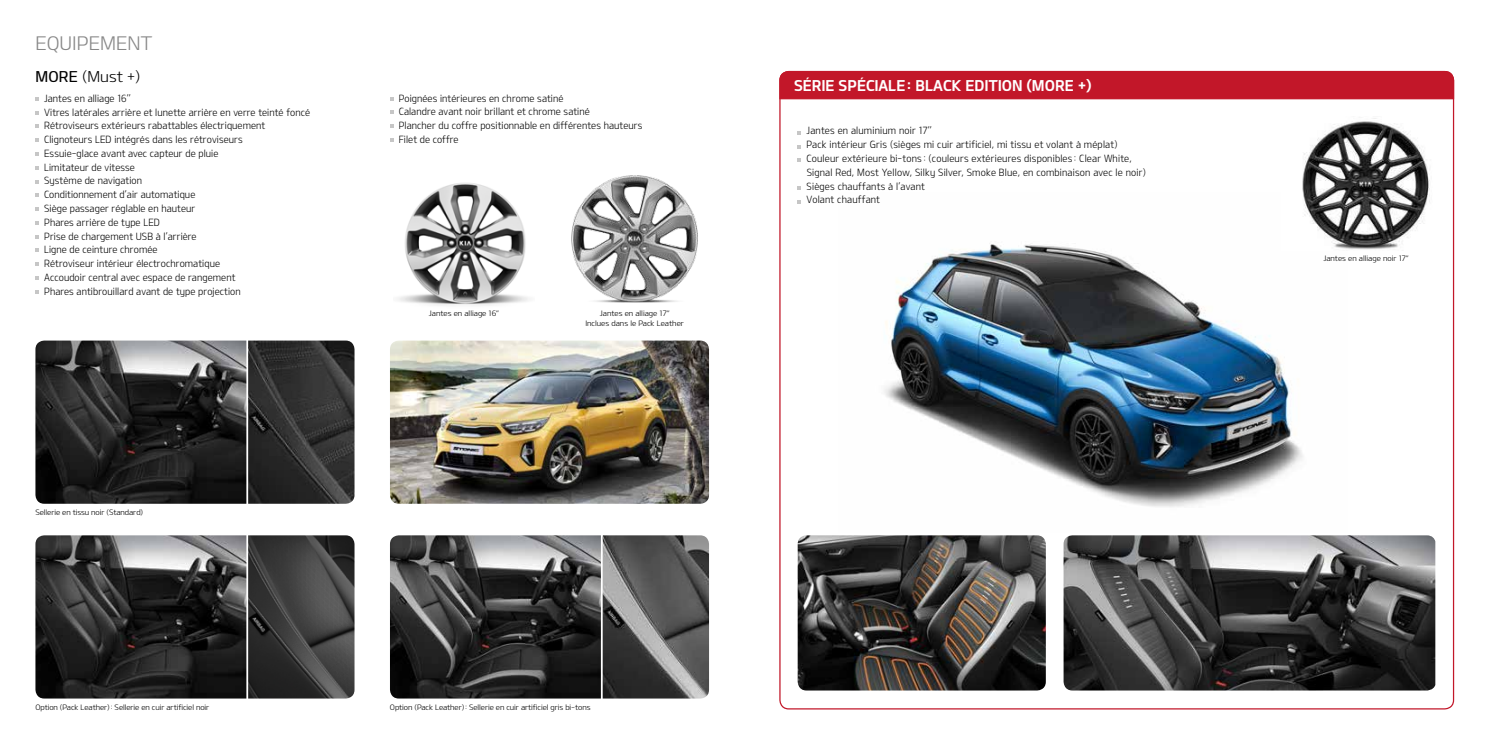
<style>
.page{position:relative;width:1489px;height:745px;background:#fff}
.page>*{position:absolute;margin:0;border:0;box-sizing:border-box;transform-origin:0 0}
.t1{font:18.75px "KIAOTFL";color:#878787}
.t2{font:15px "KIAOTFB";color:#fff}
.t3{font:15px "KIAOTFL";color:#000}
.t4{font:10px/13.8px "KIAOTFL";letter-spacing:.01em;color:#000;scale:.9 1}
.t5{font:7.5px/10px "KIAOTFL";letter-spacing:-.01em;color:#000;text-align:center}
.s1{font-family:"KIAOTFM"}
</style>
<div class="page">
<img style="left:884px;top:244px;width:419px;height:263px">
<svg style="left:390px;top:124px;width:3px;height:4px"></svg>
<svg style="left:390px;top:138px;width:3px;height:4px"></svg>
<svg style="left:35px;top:97px;width:4px;height:3px"></svg>
<svg style="left:35px;top:111px;width:4px;height:3px"></svg>
<svg style="left:35px;top:125px;width:4px;height:3px"></svg>
<svg style="left:35px;top:138px;width:4px;height:4px"></svg>
<svg style="left:35px;top:152px;width:4px;height:3px"></svg>
<svg style="left:35px;top:166px;width:4px;height:3px"></svg>
<svg style="left:35px;top:180px;width:4px;height:3px"></svg>
<svg style="left:35px;top:193px;width:4px;height:4px"></svg>
<svg style="left:35px;top:207px;width:4px;height:3px"></svg>
<svg style="left:35px;top:221px;width:4px;height:3px"></svg>
<svg style="left:35px;top:235px;width:4px;height:3px"></svg>
<svg style="left:35px;top:248px;width:4px;height:4px"></svg>
<svg style="left:35px;top:262px;width:4px;height:3px"></svg>
<svg style="left:35px;top:276px;width:4px;height:3px"></svg>
<svg style="left:35px;top:290px;width:4px;height:3px"></svg>
<img style="left:35px;top:535px;width:211px;height:163px">
<img style="left:248px;top:535px;width:106px;height:163px">
<img style="left:390px;top:535px;width:319px;height:163px">
<div style="left:781px;top:70px;width:673px;height:30px;background:#c21729"></div>
<svg style="left:797px;top:131px;width:4px;height:3px"></svg>
<svg style="left:797px;top:145px;width:4px;height:3px"></svg>
<svg style="left:797px;top:158px;width:4px;height:4px"></svg>
<svg style="left:797px;top:186px;width:4px;height:3px"></svg>
<svg style="left:797px;top:200px;width:4px;height:3px"></svg>
<img style="left:1281px;top:118px;width:149px;height:133px">
<img style="left:797px;top:535px;width:248px;height:155px">
<img style="left:1063px;top:535px;width:372px;height:155px">
<img style="left:35px;top:340px;width:211px;height:163px">
<img style="left:248px;top:340px;width:106px;height:163px">
<img style="left:390px;top:340px;width:319px;height:163px">
<img style="left:398px;top:183px;width:130px;height:123px">
<img style="left:571px;top:175px;width:127px;height:128px">
<h1 class="t1" style="left:35px;top:31px;width:119px">EQUIPEMENT</h1>
<h2 class="t3" style="left:35px;top:67px;width:106px"><span class="s1">MORE</span> (Must +)</h2>
<p class="t4" style="left:44px;top:91px;width:297px">Jantes en alliage 16’’<br>Vitres latérales arrière et lunette arrière en verre teinté foncé Rétroviseurs extérieurs rabattables électriquement Clignoteurs LED intégrés dans les rétroviseurs<br>Essuie-glace avant avec capteur de pluie<br>Limitateur de vitesse<br>Système de navigation<br>Conditionnement d’air automatique<br>Siège passager réglable en hauteur<br>Phares arrière de type LED<br>Prise de chargement USB à l’arrière<br>Ligne de ceinture chromée<br>Rétroviseur intérieur électrochromatique<br>Accoudoir central avec espace de rangement<br>Phares antibrouillard avant de type projection</p>
<p class="t5" style="left:35px;top:506px;width:109px">Sellerie en tissu noir (Standard)</p>
<p class="t4" style="left:398px;top:91px;width:272px">Poignées intérieures en chrome satiné<br>Calandre avant noir brillant et chrome satiné<br>Plancher du coffre positionnable en différentes hauteurs Filet de coffre</p>
<p class="t5" style="left:429px;top:307px;width:72px">Jantes en alliage 16”</p>
<p class="t5" style="left:585px;top:307px;width:100px">Jantes en alliage 17”<br>Inclues dans le Pack Leather</p>
<p class="t5" style="left:35px;top:701px;width:175px">Option (Pack Leather): Sellerie en cuir artificiel noir</p>
<p class="t5" style="left:390px;top:701px;width:202px">Option (Pack Leather): Sellerie en cuir artificiel gris bi-tons</p>
<h2 class="t2" style="left:794px;top:76px;width:299px">SÉRIE SPÉCIALE: BLACK EDITION (MORE +)</h2>
<p class="t4" style="left:806px;top:123px;width:378px">Jantes en aluminium noir 17’’<br>Pack intérieur Gris (sièges mi cuir artificiel, mi tissu et volant à méplat)<br>Couleur extérieure bi-tons : (couleurs extérieures disponibles : Clear White, Signal Red, Most Yellow, Silky Silver, Smoke Blue, en combinaison avec le noir)<br>Sièges chauffants à l’avant<br>Volant chauffant</p>
<p class="t5" style="left:1323px;top:253px;width:87px">Jantes en alliage noir 17”</p>
</div>
